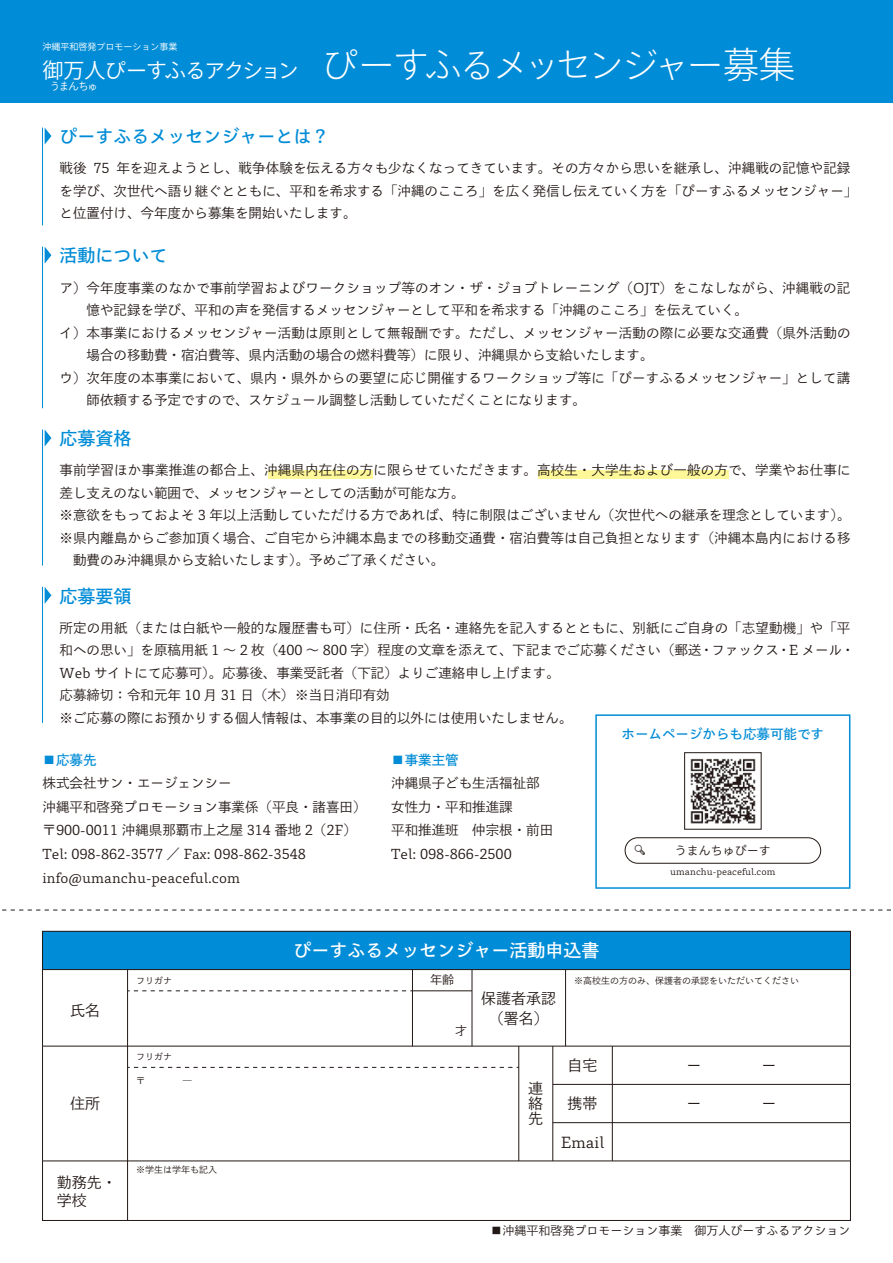
<style>
.page{position:relative;width:893px;height:1263px;background:#fff}
.page>*{position:absolute;margin:0;border:0;box-sizing:border-box;transform-origin:0 0}
.t1{font:300 36px "Ryo Gothic Plus N";letter-spacing:-.08em;color:#fff}
.t2{font:21px "Ryo Gothic Plus N";letter-spacing:-.06em;color:#fff}
.t3{font:18px "Toppan Bunkyu Gothic Pr 6 N DB";color:#008cd6}
.t4{font:18px "Toppan Bunkyu Gothic Pr 6 N DB";color:#fff}
.t5{font:15px/15px "Toppan Bunkyu Gothic Pr 6 N R";color:#221815}
.t6{font:13.5px/23.7px "Toppan Bunkyu Gothic Pr 6 N R";color:#221815}
.t7{font:13.5px "Toppan Bunkyu Gothic Pr 6 N DB";color:#008cd6}
.t8{font:12px "Toppan Bunkyu Gothic Pr 6 N R";color:#221815}
.t9{font:10.5px "Ryo Gothic Plus N";letter-spacing:-.11em;color:#fff}
.t10{font:9px "Toppan Bunkyu Gothic Pr 6 N R";color:#221815}
.t11{font:9px "Ryo Gothic Plus N";color:#fff}
</style>
<div class="page">
<div style="left:268px;top:470px;width:105px;height:9px;background:#fff899"></div>
<div style="left:538px;top:470px;width:191px;height:9px;background:#fff899"></div>
<div style="left:43px;top:931px;width:807px;height:38px;background:#008cd6"></div>
<hr style="left:43px;top:969px;width:807px;height:1px;background:#221815">
<hr style="left:553px;top:1084px;width:297px;height:1px;background:#221815">
<hr style="left:553px;top:1122px;width:297px;height:1px;background:#221815">
<svg style="left:128px;top:990px;width:284px;height:1px"></svg>
<hr style="left:43px;top:1046px;width:807px;height:1px;background:#221815">
<hr style="left:43px;top:1161px;width:807px;height:1px;background:#221815">
<hr style="left:127px;top:969px;width:1px;height:251px;background:#221815">
<hr style="left:553px;top:1046px;width:1px;height:115px;background:#221815">
<hr style="left:518px;top:1046px;width:1px;height:115px;background:#221815">
<hr style="left:612px;top:1046px;width:1px;height:115px;background:#221815">
<svg style="left:128px;top:1067px;width:391px;height:1px"></svg>
<svg style="left:2px;top:910px;width:889px;height:1px"></svg>
<div style="left:0;top:0;width:893px;height:102px;background:#008cd6"></div>
<hr style="left:42px;top:128px;width:1px;height:97px;background:#008cd6">
<svg style="left:45px;top:128px;width:6px;height:16px"></svg>
<hr style="left:42px;top:247px;width:1px;height:161px;background:#008cd6">
<svg style="left:45px;top:247px;width:6px;height:16px"></svg>
<hr style="left:42px;top:429px;width:1px;height:137px;background:#008cd6">
<svg style="left:45px;top:430px;width:6px;height:16px"></svg>
<hr style="left:42px;top:587px;width:1px;height:136px;background:#008cd6">
<svg style="left:45px;top:587px;width:6px;height:17px"></svg>
<hr style="left:412px;top:969px;width:1px;height:77px;background:#221815">
<hr style="left:472px;top:969px;width:1px;height:77px;background:#221815">
<hr style="left:565px;top:969px;width:1px;height:77px;background:#221815">
<hr style="left:412px;top:990px;width:60px;height:1px;background:#221815">
<svg style="left:595px;top:714px;width:255px;height:175px"></svg>
<p class="t11" style="left:43px;top:42px;width:137px">沖縄平和啓発プロモーション事業</p>
<h2 class="t2" style="left:43px;top:57px;width:258px">御万人ぴーすふるアクション</h2>
<p class="t9" style="left:50px;top:79px;width:50px">うまんちゅ</p>
<h1 class="t1" style="left:322px;top:43px;width:474px">ぴーすふるメッセンジャー募集</h1>
<h3 class="t3" style="left:60px;top:127px;width:271px">ぴーすふるメッセンジャーとは？</h3>
<p class="t6" style="left:60px;top:158px;width:799px;line-height:22.5px">戦後 75 年を迎えようとし、戦争体験を伝える方々も少なくなってきています。その方々から思いを継承し、沖縄戦の記憶や記録を学び、次世代へ語り継ぐとともに、平和を希求する「沖縄のこころ」を広く発信し伝えていく方を「ぴーすふるメッセンジャー」と位置付け、今年度から募集を開始いたします。</p>
<h3 class="t3" style="left:60px;top:246px;width:109px">活動について</h3>
<p class="t6" style="left:60px;top:276px;width:792px">ア）今年度事業のなかで事前学習およびワークショップ等のオン・ザ・ジョブトレーニング（OJT）をこなしながら、沖縄戦の記</p>
<p class="t6" style="left:87px;top:299px;width:663px">憶や記録を学び、平和の声を発信するメッセンジャーとして平和を希求する「沖縄のこころ」を伝えていく。</p>
<p class="t6" style="left:60px;top:321px;width:792px">イ）本事業におけるメッセンジャー活動は原則として無報酬です。ただし、メッセンジャー活動の際に必要な交通費（県外活動の</p>
<p class="t6" style="left:87px;top:344px;width:568px">場合の移動費・宿泊費等、県内活動の場合の燃料費等）に限り、沖縄県から支給いたします。</p>
<p class="t6" style="left:60px;top:366px;width:792px">ウ）次年度の本事業において、県内・県外からの要望に応じ開催するワークショップ等に「ぴーすふるメッセンジャー」として講</p>
<p class="t6" style="left:87px;top:389px;width:501px">師依頼する予定ですので、スケジュール調整し活動していただくことになります。</p>
<h3 class="t3" style="left:60px;top:429px;width:73px">応募資格</h3>
<p class="t6" style="left:60px;top:459px;width:792px">事前学習ほか事業推進の都合上、沖縄県内在住の方に限らせていただきます。高校生・大学生および一般の方で、学業やお仕事に</p>
<p class="t6" style="left:60px;top:481px;width:406px">差し支えのない範囲で、メッセンジャーとしての活動が可能な方。</p>
<p class="t6" style="left:60px;top:504px;width:793px">※意欲をもっておよそ 3 年以上活動していただける方であれば、特に制限はございません（次世代への継承を理念としています）。</p>
<p class="t6" style="left:60px;top:526px;width:793px">※県内離島からご参加頂く場合、ご自宅から沖縄本島までの移動交通費・宿泊費等は自己負担となります（沖縄本島内における移</p>
<p class="t6" style="left:73px;top:549px;width:373px">動費のみ沖縄県から支給いたします）。予めご了承ください。</p>
<h3 class="t3" style="left:60px;top:586px;width:73px">応募要領</h3>
<p class="t6" style="left:60px;top:617px;width:797px;line-height:22.5px">所定の用紙（または白紙や一般的な履歴書も可）に住所・氏名・連絡先を記入するとともに、別紙にご自身の「志望動機」や「平和への思い」を原稿用紙 1 ～ 2 枚（400 ～ 800 字）程度の文章を添えて、下記までご応募ください（郵送・ファックス・E メール・Web サイトにて応募可）。応募後、事業受託者（下記）よりご連絡申し上げます。<br>応募締切：令和元年 10 月 31 日（木） ※当日消印有効<br>※ご応募の際にお預かりする個人情報は、本事業の目的以外には使用いたしません。</p>
<p class="t7" style="left:43px;top:752px;width:56px">■応募先</p>
<p class="t6" style="left:43px;top:772px;width:326px">株式会社サン・エージェンシー<br>沖縄平和啓発プロモーション事業係（平良・諸喜田）〒900-0011 沖縄県那覇市上之屋 314 番地 2（2F）<br>Tel: 098-862-3577 ／ Fax: 098-862-3548 info@umanchu-peaceful.com</p>
<p class="t7" style="left:391px;top:752px;width:69px">■事業主管</p>
<p class="t6" style="left:391px;top:772px;width:163px">沖縄県子ども生活福祉部女性力・平和推進課<br>平和推進班　仲宗根・前田<br>Tel: 098-866-2500</p>
<h3 class="t4" style="left:293px;top:940px;width:307px">ぴーすふるメッセンジャー活動申込書</h3>
<p class="t7" style="left:622px;top:726px;width:204px">ホームページからも応募可能です</p>
<p class="t8" style="left:675px;top:844px;width:97px">うまんちゅぴーす</p>
<p class="t10" style="left:670px;top:867px;width:107px">umanchu-peaceful.com</p>
<p class="t5" style="left:70px;top:1003px;width:31px">氏名</p>
<p class="t5" style="left:70px;top:1096px;width:31px">住所</p>
<p class="t5" style="left:57px;top:1174px;width:61px;line-height:18px">勤務先・学校</p>
<p class="t8" style="left:430px;top:973px;width:25px">年齢</p>
<p class="t10" style="left:136px;top:975px;width:37px">フリガナ</p>
<p class="t10" style="left:574px;top:975px;width:226px">※高校生の方のみ、保護者の承認をいただいてください</p>
<p class="t10" style="left:136px;top:1052px;width:37px">フリガナ</p>
<p class="t10" style="left:136px;top:1075px;width:10px">〒</p>
<p class="t10" style="left:183px;top:1075px;width:10px">―</p>
<p class="t10" style="left:136px;top:1165px;width:83px">※学生は学年も記入</p>
<p class="t8" style="left:455px;top:1024px;width:13px">才</p>
<p class="t5" style="left:481px;top:989px;width:76px;line-height:19.5px;text-align:center">保護者承認（署名）</p>
<p class="t5" style="left:528px;top:1081px;width:16px;text-align:justify">連絡先</p>
<p class="t5" style="left:568px;top:1058px;width:31px">自宅</p>
<p class="t5" style="left:568px;top:1096px;width:31px">携帯</p>
<p class="t5" style="left:561px;top:1135px;width:45px">Email</p>
<p class="t8" style="left:490px;top:1224px;width:361px">■沖縄平和啓発プロモーション事業　御万人ぴーすふるアクション</p>
</div>
